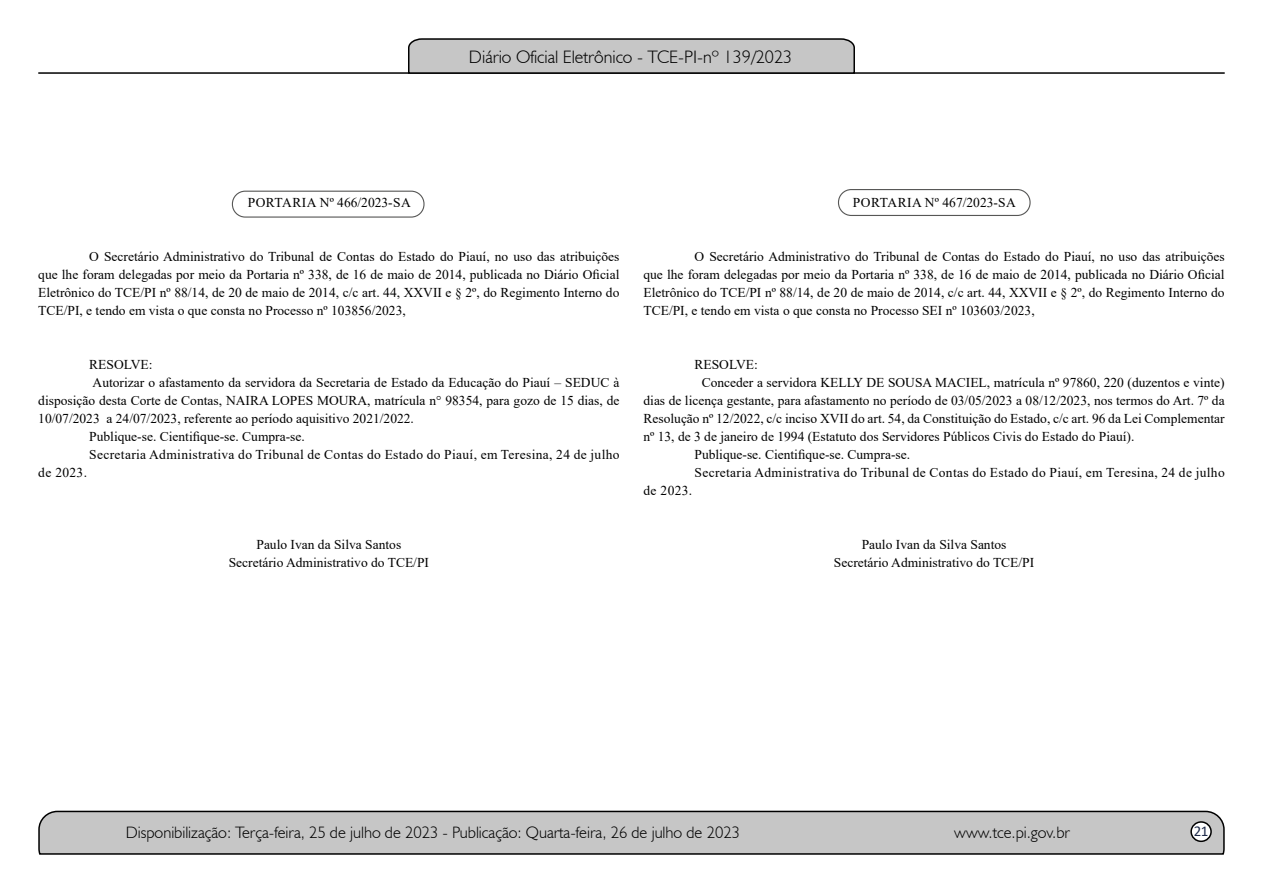
<style>
.page{position:relative;width:1263px;height:893px;background:#fff}
.page>*{position:absolute;margin:0;border:0;box-sizing:border-box;transform-origin:0 0}
.t1{font:300 18px "Humanist 521 BT";color:#000}
.t2{font:300 16.5px "Humanist 521 BT";color:#000}
.t3{font:15px "Calibri";color:#212d4c}
.t4{font:13.5px/18px "Times New Roman";color:#000;text-align:justify}
.t5{font:13.5px "Times New Roman";letter-spacing:.025em;color:#000}
</style>
<div class="page">
<svg style="left:38px;top:810px;width:1187px;height:45px;background:#b9b9b9"></svg>
<div style="left:1191px;top:822px;width:20px;height:19px;background:#fff;border-radius:50%"></div>
<div style="left:1190px;top:821px;width:22px;height:21px;border:2px solid #000;border-radius:50%"></div>
<hr style="left:38px;top:72px;width:1187px;height:2px;background:#000">
<svg style="left:407px;top:38px;width:449px;height:36px;background:#b4b4b4"></svg>
<div style="left:232px;top:191px;width:193px;height:27px;border:1px solid #575756;border-radius:13px"></div>
<div style="left:838px;top:189px;width:193px;height:27px;border:1px solid #575756;border-radius:13px"></div>
<p class="t4" style="left:248px;top:193px;width:165px">PORTARIA Nº 466/2023-SA</p>
<h1 class="t1" style="left:469px;top:46px;width:325px">Diário Oficial Eletrônico - TCE-PI-nº 139/2023</h1>
<p class="t4" style="left:853px;top:193px;width:165px">PORTARIA Nº 467/2023-SA</p>
<p class="t4" style="left:38px;top:247px;width:583px;text-indent:51px">O Secretário Administrativo do Tribunal de Contas do Estado do Piauí, no uso das atribuições que lhe foram delegadas por meio da Portaria nº 338, de 16 de maio de 2014, publicada no Diário Oficial Eletrônico do TCE/PI nº 88/14, de 20 de maio de 2014, c/c art. 44, XXVII e § 2º, do Regimento Interno do TCE/PI, e tendo em vista o que consta no Processo nº 103856/2023,</p>
<p class="t4" style="left:89px;top:355px;width:65px">RESOLVE:</p>
<p class="t4" style="left:93px;top:373px;width:528px">Autorizar o afastamento da servidora da Secretaria de Estado da Educação do Piauí – SEDUC à</p>
<p class="t4" style="left:38px;top:391px;width:583px">disposição desta Corte de Contas, NAIRA LOPES MOURA, matrícula n° 98354, para gozo de 15 dias, de</p>
<p class="t4" style="left:38px;top:409px;width:377px">10/07/2023 a 24/07/2023, referente ao período aquisitivo 2021/2022.</p>
<p class="t4" style="left:89px;top:427px;width:217px">Publique-se. Cientifique-se. Cumpra-se.</p>
<p class="t5" style="left:89px;top:445px;width:532px">Secretaria Administrativa do Tribunal de Contas do Estado do Piauí, em Teresina, 24 de julho</p>
<p class="t4" style="left:38px;top:463px;width:50px">de 2023.</p>
<p class="t4" style="left:229px;top:535px;width:202px;text-align:center">Paulo Ivan da Silva Santos<br>Secretário Administrativo do TCE/PI</p>
<p class="t4" style="left:643px;top:247px;width:583px;text-indent:51px">O Secretário Administrativo do Tribunal de Contas do Estado do Piauí, no uso das atribuições que lhe foram delegadas por meio da Portaria nº 338, de 16 de maio de 2014, publicada no Diário Oficial Eletrônico do TCE/PI nº 88/14, de 20 de maio de 2014, c/c art. 44, XXVII e § 2º, do Regimento Interno do TCE/PI, e tendo em vista o que consta no Processo SEI nº 103603/2023,</p>
<p class="t4" style="left:694px;top:355px;width:65px">RESOLVE:</p>
<p class="t4" style="left:702px;top:373px;width:524px">Conceder a servidora KELLY DE SOUSA MACIEL, matrícula nº 97860, 220 (duzentos e vinte)</p>
<p class="t4" style="left:643px;top:391px;width:583px">dias de licença gestante, para afastamento no período de 03/05/2023 a 08/12/2023, nos termos do Art. 7º da</p>
<p class="t4" style="left:643px;top:409px;width:583px">Resolução nº 12/2022, c/c inciso XVII do art. 54, da Constituição do Estado, c/c art. 96 da Lei Complementar</p>
<p class="t4" style="left:643px;top:427px;width:492px">nº 13, de 3 de janeiro de 1994 (Estatuto dos Servidores Públicos Civis do Estado do Piauí).</p>
<p class="t4" style="left:694px;top:445px;width:217px">Publique-se. Cientifique-se. Cumpra-se.</p>
<p class="t5" style="left:694px;top:463px;width:532px">Secretaria Administrativa do Tribunal de Contas do Estado do Piauí, em Teresina, 24 de julho</p>
<p class="t4" style="left:643px;top:481px;width:50px">de 2023.</p>
<p class="t4" style="left:834px;top:535px;width:202px;text-align:center">Paulo Ivan da Silva Santos<br>Secretário Administrativo do TCE/PI</p>
<p class="t2" style="left:126px;top:822px;width:616px">Disponibilização: Terça-feira, 25 de julho de 2023 - Publicação: Quarta-feira, 26 de julho de 2023</p>
<p class="t2" style="left:954px;top:822px;width:117px">www.tce.pi.gov.br</p>
<p class="t3" style="left:1194px;top:821px;width:16px">21</p>
</div>
